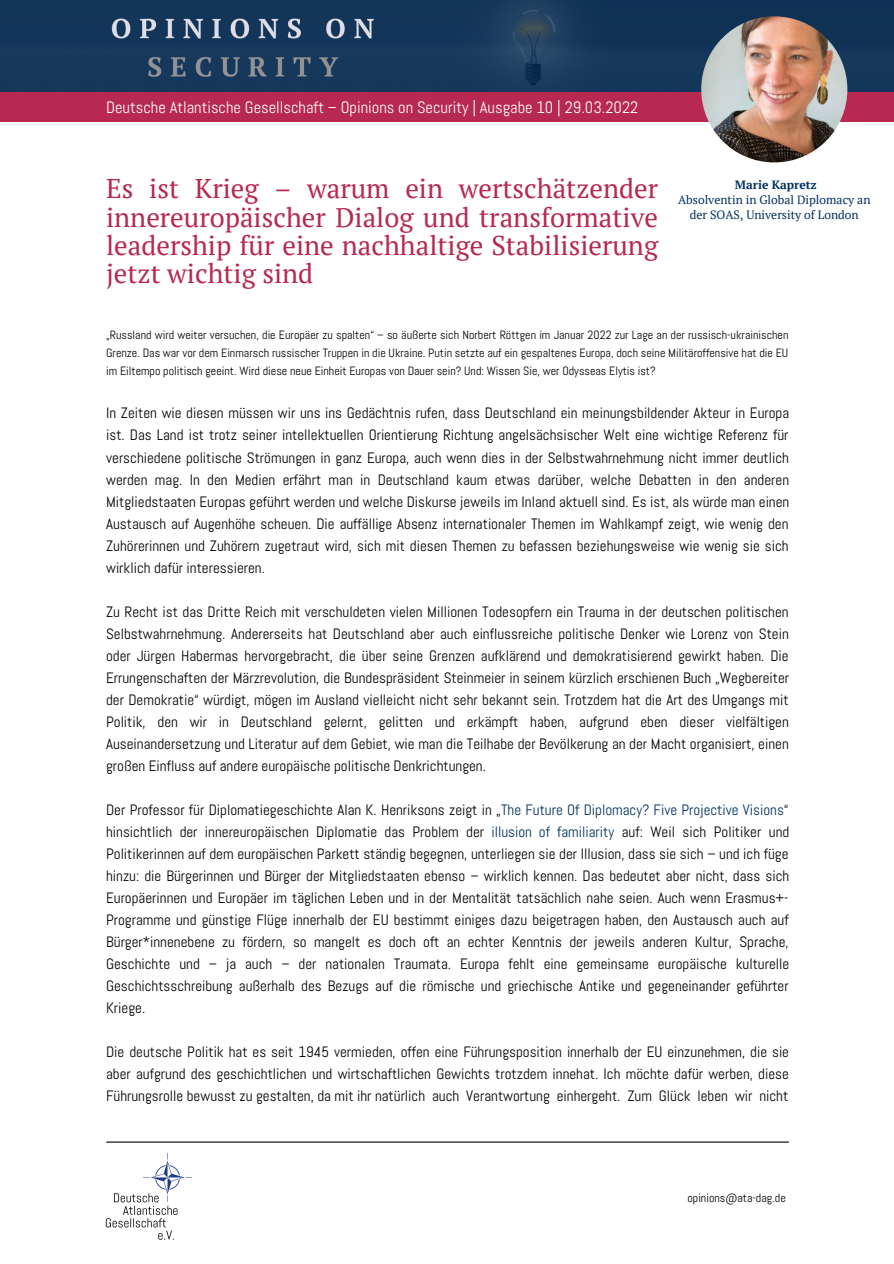
<style>
.page{position:relative;width:894px;height:1264px;background:#fff}
.page>*{position:absolute;margin:0;border:0;box-sizing:border-box;transform-origin:0 0}
.t1{font:27px/28.2px "PT Serif";color:#b72951;text-align:justify}
.t2{font:16.5px "Abel";color:#fff}
.t3{font:15px/22px "Abel";color:#000;text-align:justify}
.t4{font:12px/18px "Abel";color:#000;text-align:justify}
.t5{font:12px/15px "PT Serif";color:#002f5f;text-align:center}
.t6{font:700 12px "PT Serif";color:#002f5f}
.s1{color:#002f5f}
</style>
<div class="page">
<hr style="left:107px;top:1141px;width:681px;height:1px;background:#000">
<img style="left:105px;top:1153px;width:86px;height:87px">
<img style="left:0;top:0;width:893px;height:92px">
<div style="left:0;top:92px;width:893px;height:30px;background:#b72951"></div>
<img style="left:701px;top:16px;width:146px;height:146px;border-radius:50%">
<p class="t2" style="left:106px;top:97px;width:533px">Deutsche Atlantische Gesellschaft – Opinions on Security | Ausgabe 10 | 29.03.2022</p>
<p class="t1" style="left:106px;top:174px;width:553px">Es ist Krieg – warum ein wertschätzender innereuropäischer Dialog und transformative leadership für eine nachhaltige Stabilisierung jetzt wichtig sind</p>
<p class="t6" style="left:734px;top:176px;width:83px">Marie Kapretz</p>
<p class="t5" style="left:678px;top:192px;width:194px">Absolventin in Global Diplomacy an der SOAS, University of London</p>
<p class="t4" style="left:106px;top:326px;width:683px">„Russland wird weiter versuchen, die Europäer zu spalten“ – so äußerte sich Norbert Röttgen im Januar 2022 zur Lage an der russisch-ukrainischen Grenze. Das war vor dem Einmarsch russischer Truppen in die Ukraine. Putin setzte auf ein gespaltenes Europa, doch seine Militäroffensive hat die EU im Eiltempo politisch geeint. Wird diese neue Einheit Europas von Dauer sein? Und: Wissen Sie, wer Odysseas Elytis ist?</p>
<p class="t3" style="left:106px;top:402px;width:684px">In Zeiten wie diesen müssen wir uns ins Gedächtnis rufen, dass Deutschland ein meinungsbildender Akteur in Europa ist. Das Land ist trotz seiner intellektuellen Orientierung Richtung angelsächsischer Welt eine wichtige Referenz für verschiedene politische Strömungen in ganz Europa, auch wenn dies in der Selbstwahrnehmung nicht immer deutlich werden mag. In den Medien erfährt man in Deutschland kaum etwas darüber, welche Debatten in den anderen Mitgliedstaaten Europas geführt werden und welche Diskurse jeweils im Inland aktuell sind. Es ist, als würde man einen Austausch auf Augenhöhe scheuen. Die auffällige Absenz internationaler Themen im Wahlkampf zeigt, wie wenig den Zuhörerinnen und Zuhörern zugetraut wird, sich mit diesen Themen zu befassen beziehungsweise wie wenig sie sich wirklich dafür interessieren.</p>
<p class="t3" style="left:106px;top:600px;width:684px">Zu Recht ist das Dritte Reich mit verschuldeten vielen Millionen Todesopfern ein Trauma in der deutschen politischen Selbstwahrnehmung. Andererseits hat Deutschland aber auch einflussreiche politische Denker wie Lorenz von Stein oder Jürgen Habermas hervorgebracht, die über seine Grenzen aufklärend und demokratisierend gewirkt haben. Die Errungenschaften der Märzrevolution, die Bundespräsident Steinmeier in seinem kürzlich erschienen Buch „Wegbereiter der Demokratie“ würdigt, mögen im Ausland vielleicht nicht sehr bekannt sein. Trotzdem hat die Art des Umgangs mit Politik, den wir in Deutschland gelernt, gelitten und erkämpft haben, aufgrund eben dieser vielfältigen Auseinandersetzung und Literatur auf dem Gebiet, wie man die Teilhabe der Bevölkerung an der Macht organisiert, einen großen Einfluss auf andere europäische politische Denkrichtungen.</p>
<p class="t3" style="left:106px;top:798px;width:684px">Der Professor für Diplomatiegeschichte Alan K. Henriksons zeigt in „<span class="s1">The Future Of Diplomacy? Five Projective Visions</span>“ hinsichtlich der innereuropäischen Diplomatie das Problem der <span class="s1">illusion of familiarity</span> auf: Weil sich Politiker und Politikerinnen auf dem europäischen Parkett ständig begegnen, unterliegen sie der Illusion, dass sie sich – und ich füge hinzu: die Bürgerinnen und Bürger der Mitgliedstaaten ebenso – wirklich kennen. Das bedeutet aber nicht, dass sich Europäerinnen und Europäer im täglichen Leben und in der Mentalität tatsächlich nahe seien. Auch wenn Erasmus+- Programme und günstige Flüge innerhalb der EU bestimmt einiges dazu beigetragen haben, den Austausch auch auf Bürger*innenebene zu fördern, so mangelt es doch oft an echter Kenntnis der jeweils anderen Kultur, Sprache, Geschichte und – ja auch – der nationalen Traumata. Europa fehlt eine gemeinsame europäische kulturelle Geschichtsschreibung außerhalb des Bezugs auf die römische und griechische Antike und gegeneinander geführter Kriege.</p>
<p class="t3" style="left:106px;top:1041px;width:684px">Die deutsche Politik hat es seit 1945 vermieden, offen eine Führungsposition innerhalb der EU einzunehmen, die sie aber aufgrund des geschichtlichen und wirtschaftlichen Gewichts trotzdem innehat. Ich möchte dafür werben, diese Führungsrolle bewusst zu gestalten, da mit ihr natürlich auch Verantwortung einhergeht. Zum Glück leben wir nicht</p>
<p class="t4" style="left:687px;top:1189px;width:100px">opinions@ata-dag.de</p>
</div>
